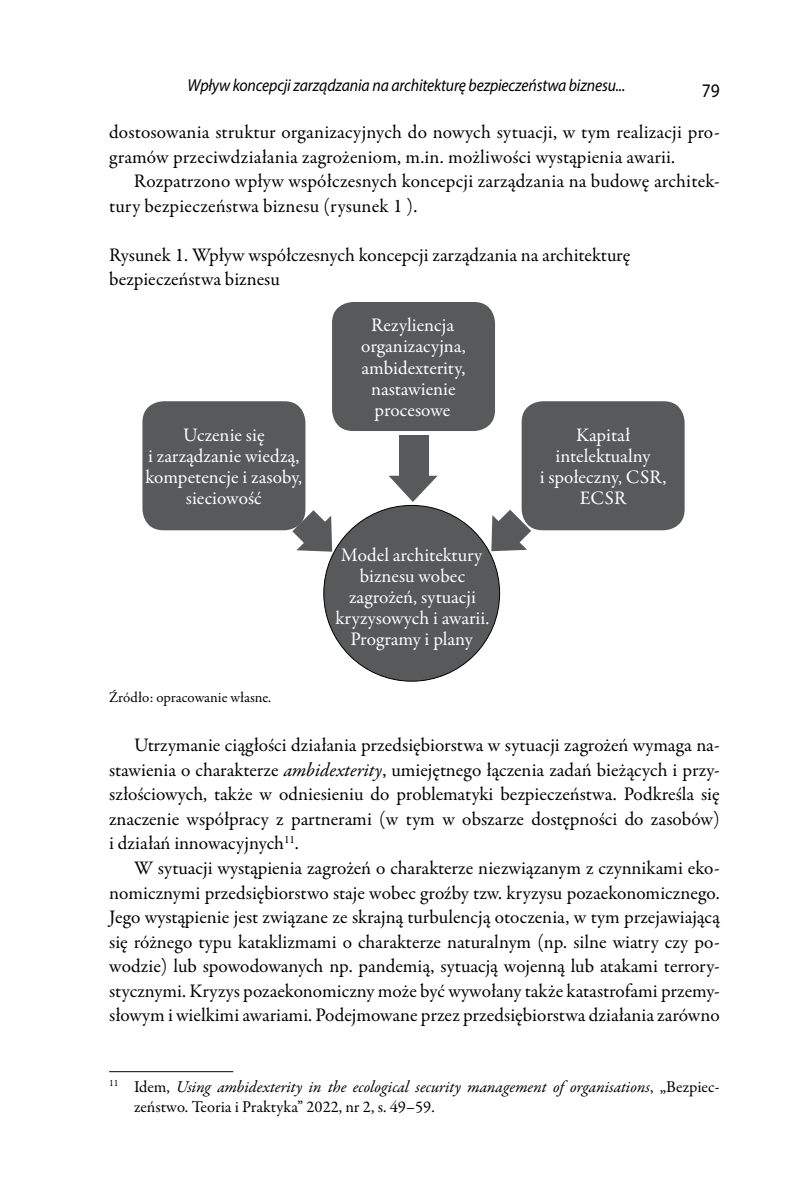
<style>
.page{position:relative;width:809px;height:1191px;background:#fff}
.page>*{position:absolute;margin:0;border:0;box-sizing:border-box;transform-origin:0 0}
.t1{font:19.25px/24.5px "Garamond Premr Pro";letter-spacing:.005em;color:#000}
.t2{font:19.25px/21px "Garamond Premr Pro";color:#fff;text-align:center}
.t3{font:19.25px "Myriad Pro";color:#000;scale:.91 1}
.t4{font:italic 17.32px "Myriad Pro";letter-spacing:-.01em;color:#000;scale:.91 1}
.t5{font:italic 16.62px/19.9px "Garamond Premr Pro";color:#000}
.t6{font:14.88px "Garamond Premr Pro";letter-spacing:-.005em;color:#000}
.s1{font-style:italic}
.s2{font-style:normal}
</style>
<div class="page">
<div style="left:332px;top:302px;width:163px;height:129px;background:#58595b;border-radius:21px"></div>
<div style="left:142px;top:401px;width:163px;height:129px;background:#58595b;border-radius:21px"></div>
<div style="left:521px;top:401px;width:163px;height:129px;background:#58595b;border-radius:21px"></div>
<div style="left:324px;top:505px;width:175px;height:176px;background:#58595b;border-radius:50%"></div>
<div style="left:399px;top:435px;width:30px;height:44px;background:#58595b"></div>
<svg style="left:389px;top:476px;width:48px;height:26px"></svg>
<svg style="left:292px;top:510px;width:40px;height:42px"></svg>
<svg style="left:491px;top:509px;width:40px;height:42px"></svg>
<hr style="left:109px;top:1071px;width:124px;height:1px;background:#000">
<p class="t4" style="left:187px;top:75px;width:482px">Wpływ koncepcji zarządzania na architekturę bezpieczeństwa biznesu...</p>
<p class="t3" style="left:701px;top:78px;width:21px">79</p>
<p class="t1" style="left:109px;top:120px;width:612px">dostosowania struktur organizacyjnych do nowych sytuacji, w tym realizacji pro&shy;gramów przeciwdziałania zagrożeniom, m.in. możliwości wystąpienia awarii.</p>
<p class="t1" style="left:109px;top:169px;width:612px;text-indent:25px">Rozpatrzono wpływ współczesnych koncepcji zarządzania na budowę architek&shy;tury bezpieczeństwa biznesu (rysunek 1 ).</p>
<p class="t1" style="left:109px;top:243px;width:522px">Rysunek 1. Wpływ współczesnych koncepcji zarządzania na architekturę bezpieczeństwa biznesu</p>
<p class="t2" style="left:361px;top:315px;width:106px">Rezyliencja organizacyjna, ambidexterity, nastawienie procesowe</p>
<p class="t2" style="left:145px;top:425px;width:158px">Uczenie się<br>i zarządzanie wiedzą, kompetencje i zasoby, sieciowość</p>
<p class="t2" style="left:539px;top:425px;width:128px">Kapitał intelektualny<br>i społeczny, CSR,<br>ECSR</p>
<p class="t2" style="left:335px;top:544px;width:155px">Model architektury biznesu wobec zagrożeń, sytuacji kryzysowych i awarii.<br>Programy i plany</p>
<p class="t6" style="left:109px;top:688px;width:164px">Źródło: opracowanie własne.</p>
<p class="t1" style="left:109px;top:733px;width:612px;text-align:justify;text-indent:25px">Utrzymanie ciągłości działania przedsiębiorstwa w sytuacji zagrożeń wymaga na&shy;stawienia o charakterze <span class="s1">ambidexterity</span>, umiejętnego łączenia zadań bieżących i przy&shy;szłościowych, także w odniesieniu do problematyki bezpieczeństwa. Podkreśla się znaczenie współpracy z partnerami (w tym w obszarze dostępności do zasobów) i działań innowacyjnych<sup>11</sup>.</p>
<p class="t1" style="left:109px;top:856px;width:612px;text-align:justify;text-indent:25px">W sytuacji wystąpienia zagrożeń o charakterze niezwiązanym z czynnikami eko&shy;nomicznymi przedsiębiorstwo staje wobec groźby tzw. kryzysu pozaekonomicznego.<br>Jego wystąpienie jest związane ze skrajną turbulencją otoczenia, w tym przejawiającą się różnego typu kataklizmami o charakterze naturalnym (np. silne wiatry czy po&shy;wodzie) lub spowodowanych np. pandemią, sytuacją wojenną lub atakami terrory&shy;stycznymi. Kryzys pozaekonomiczny może być wywołany także katastrofami przemy&shy;słowym i wielkimi awariami. Podejmowane przez przedsiębiorstwa działania zarówno</p>
<p class="t5" style="left:134px;top:1077px;width:587px;text-indent:-25px"><sup>11</sup> <span class="s2">Idem,</span> Using ambidexterity in the ecological security management of organisations<span class="s2">, „Bezpiec&shy;zeństwo. Teoria i Praktyka” 2022, nr 2, s. 49–59.</span></p>
</div>
